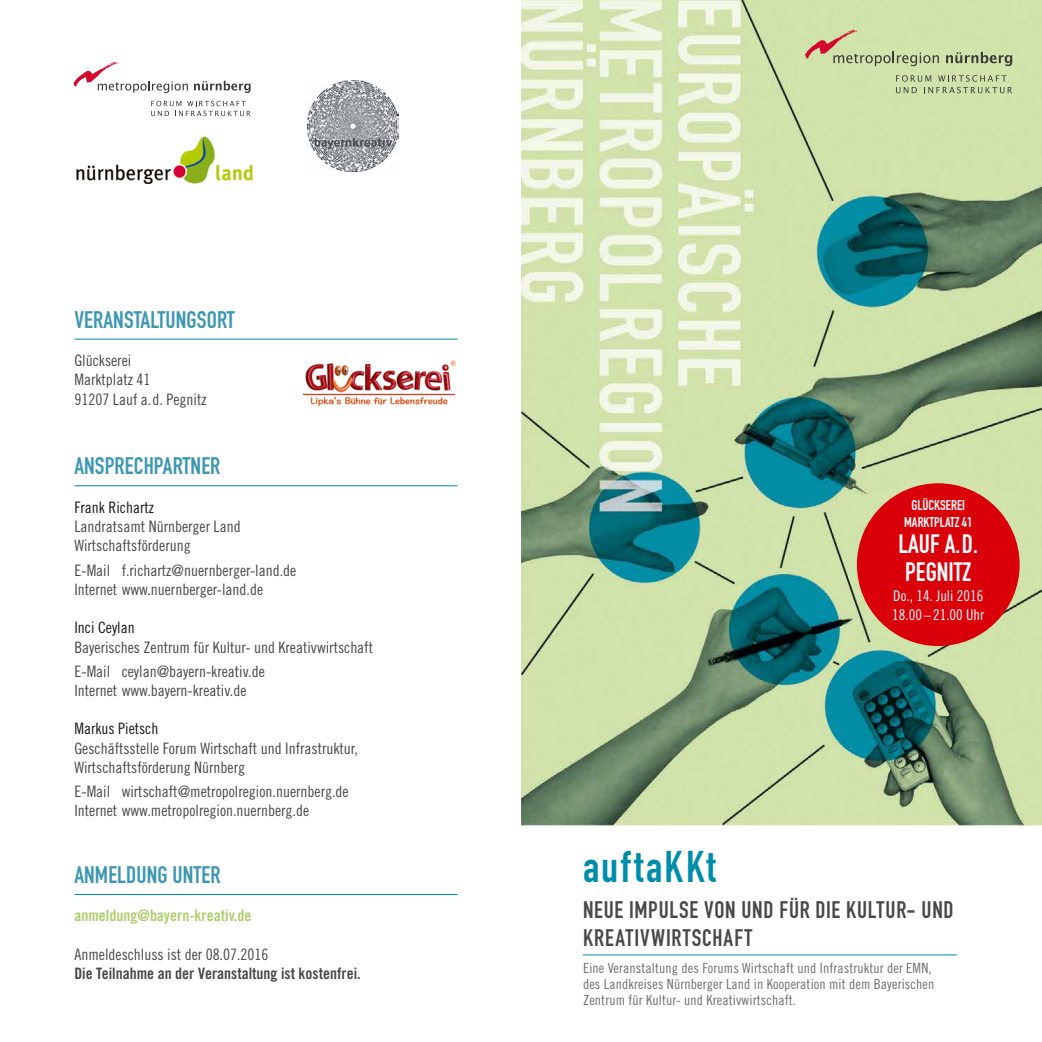
<style>
.page{position:relative;width:1042px;height:1042px;background:#fff}
.page>*{position:absolute;margin:0;border:0;box-sizing:border-box;transform-origin:0 0}
.t1{font:43.75px "DIN Engschrift LT";color:#008daa}
.t2{font:26.25px/28px "DIN Engschrift LT";color:#fff}
.t3{font:23.62px/28px "DIN Engschrift LT";letter-spacing:.035em;color:#484847}
.t4{font:23.62px "DIN Engschrift LT";letter-spacing:.005em;color:#3c97b2}
.t5{font:15.75px/19.2px "Trade Gothic LT Cond Eighteen";color:#484847}
.t6{font:15.75px "Trade Gothic LT Bold Cond Twenty";color:#484847}
.t7{font:15.75px "Trade Gothic LT Cond Eighteen";color:#181716}
.t8{font:15.75px "Trade Gothic LT Bold Cond Twenty";color:#adce6b}
.t9{font:14.88px/19.2px "Trade Gothic LT Cond Eighteen";color:#fff}
.t10{font:14px/15.8px "Trade Gothic LT Cond Eighteen";letter-spacing:.01em;color:#6e6e6e}
.t11{font:14px/17.5px "DIN Engschrift LT";color:#fff;text-align:center}
</style>
<div class="page">
<img style="left:302px;top:360px;width:154px;height:47px">
<svg style="left:74px;top:62px;width:114px;height:31px"></svg>
<svg style="left:194px;top:81px;width:57px;height:12px"></svg>
<svg style="left:151px;top:101px;width:99px;height:15px"></svg>
<img style="left:76px;top:136px;width:177px;height:47px">
<img style="left:308px;top:80px;width:90px;height:91px">
<hr style="left:74px;top:339px;width:384px;height:1px;background:#008daa">
<hr style="left:74px;top:485px;width:384px;height:1px;background:#008daa">
<hr style="left:74px;top:894px;width:384px;height:1px;background:#008daa">
<hr style="left:583px;top:954px;width:374px;height:1px;background:#008daa">
<img style="left:521px;top:0;width:521px;height:827px">
<div style="left:857px;top:483px;width:162px;height:163px;background:#da0009;border-radius:50%"></div>
<svg style="left:805px;top:30px;width:134px;height:36px;background:#c5ca9b"></svg>
<svg style="left:946px;top:52px;width:66px;height:14px"></svg>
<svg style="left:896px;top:75px;width:116px;height:18px;background:#b6c697"></svg>
<h3 class="t4" style="left:74px;top:305px;width:162px">VERANSTALTUNGSORT</h3>
<p class="t5" style="left:74px;top:351px;width:134px">Glückserei<br>Marktplatz 41<br>91207 Lauf a.d. Pegnitz</p>
<h3 class="t4" style="left:74px;top:452px;width:148px">ANSPRECHPARTNER</h3>
<p class="t7" style="left:74px;top:498px;width:81px">Frank Richartz</p>
<p class="t5" style="left:74px;top:517px;width:168px">Landratsamt Nürnberger Land<br>Wirtschaftsförderung</p>
<p class="t5" style="left:74px;top:560px;width:223px">E-Mail f.richartz@nuernberger-land.de<br>Internet www.nuernberger-land.de</p>
<p class="t7" style="left:74px;top:618px;width:62px">Inci Ceylan</p>
<p class="t5" style="left:74px;top:635px;width:300px;line-height:24.2px">Bayerisches Zentrum für Kultur- und Kreativwirtschaft<br>E-Mail ceylan@bayern-kreativ.de</p>
<p class="t5" style="left:74px;top:680px;width:174px">Internet www.bayern-kreativ.de</p>
<p class="t7" style="left:74px;top:719px;width:85px">Markus Pietsch</p>
<p class="t5" style="left:74px;top:738px;width:285px">Geschäftsstelle Forum Wirtschaft und Infrastruktur,<br>Wirtschaftsförderung Nürnberg</p>
<p class="t5" style="left:74px;top:782px;width:276px">E-Mail wirtschaft@metropolregion.nuernberg.de<br>Internet www.metropolregion.nuernberg.de</p>
<h3 class="t4" style="left:74px;top:861px;width:148px">ANMELDUNG UNTER</h3>
<p class="t8" style="left:74px;top:906px;width:178px">anmeldung@bayern-kreativ.de</p>
<p class="t5" style="left:74px;top:944px;width:196px">Anmeldeschluss ist der 08.07.2016</p>
<p class="t6" style="left:74px;top:964px;width:288px">Die Teilnahme an der Veranstaltung ist kostenfrei.</p>
<p class="t11" style="left:904px;top:496px;width:70px">GLÜCKSEREI<br>MARKTPLATZ 41</p>
<h2 class="t2" style="left:898px;top:529px;width:81px">LAUF A.D.<br>PEGNITZ</h2>
<p class="t9" style="left:892px;top:585px;width:94px">Do., 14. Juli 2016<br>18.00–21.00 Uhr</p>
<h1 class="t1" style="left:583px;top:841px;width:135px">AUFTAKKT</h1>
<h3 class="t3" style="left:583px;top:895px;width:372px">NEUE IMPULSE VON UND FÜR DIE KULTUR- UND<br>KREATIVWIRTSCHAFT</h3>
<p class="t10" style="left:583px;top:960px;width:353px">Eine Veranstaltung des Forums Wirtschaft und Infrastruktur der EMN, des Landkreises Nürnberger Land in Kooperation mit dem Bayerischen<br>Zentrum für Kultur- und Kreativwirtschaft.</p>
</div>
